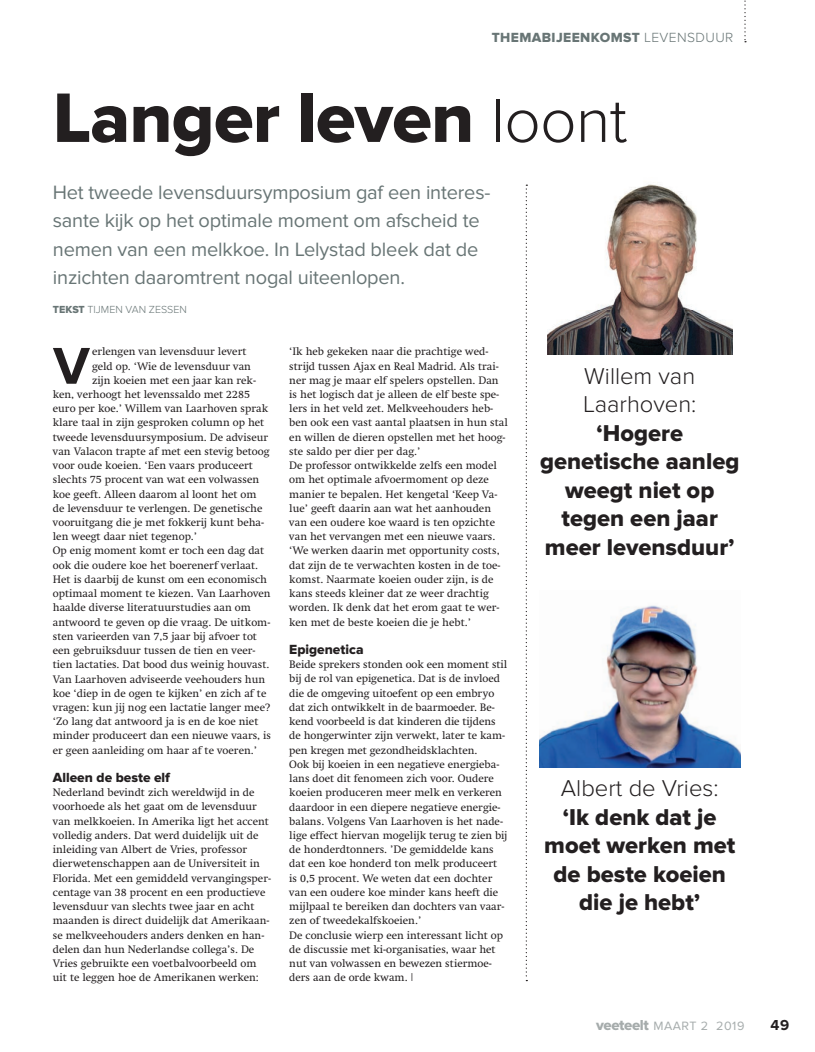
<style>
.page{position:relative;width:815px;height:1052px;background:#fff}
.page>*{position:absolute;margin:0;border:0;box-sizing:border-box;transform-origin:0 0}
.t1{font:72.5px "Proxima Nova Extrabld";letter-spacing:-.01em;color:#231f20}
.t2{font:700 53.62px "Proxima Nova";color:#231f20}
.t3{font:23.75px/28.5px "Proxima Nova Extrabld";color:#231f20;text-align:center}
.t4{font:300 23.75px/28.5px "Proxima Nova";color:#231f20}
.t5{font:20px/28.5px "Proxima Nova";letter-spacing:-.01em;color:#687575}
.t6{font:700 15px "Proxima Nova";color:#231f20}
.t7{font:13.75px "Proxima Nova Extrabld";color:#231f20}
.t8{font:13.75px "Proxima Nova Extrabld";letter-spacing:.03em;color:#687575}
.t9{font:12.5px "Proxima Nova";color:#a6acac}
.t10{font:11px/14.2px "Swift LT Pro";color:#231f20}
.t11{font:300 10.62px "Proxima Nova";color:#687575}
.s1{font-family:"Proxima Nova";font-weight:300}
.s2{font-family:"Proxima Nova";font-weight:300;font-size:63.75px}
.s3{font-family:"Proxima Nova Extrabld";font-weight:400}
.s4{font-family:"Univers LT Pro 45";font-weight:300}
.s5{font-family:"Proxima Nova Extrabld";font-size:15px}
</style>
<div class="page">
<img style="left:547px;top:184px;width:185px;height:170px">
<img style="left:539px;top:605px;width:201px;height:163px">
<svg style="left:744px;top:0;width:1px;height:42px"></svg>
<svg style="left:525px;top:185px;width:2px;height:796px"></svg>
<p class="t8" style="left:491px;top:30px;width:243px">THEMABIJEENKOMST <span class="s1">LEVENSDUUR</span></p>
<h1 class="t1" style="left:53px;top:76px;width:575px">Langer leven <span class="s2">loont</span></h1>
<h3 class="t5" style="left:53px;top:178px;width:439px">Het tweede levensduursymposium gaf een interes&shy;sante kijk op het optimale moment om afscheid te nemen van een melkkoe. In Lelystad bleek dat de inzichten daaromtrent nogal uiteenlopen.</h3>
<p class="t11" style="left:53px;top:303px;width:135px"><span class="s3">TEKST</span> TIJMEN VAN ZESSEN</p>
<h2 class="t2" style="left:53px;top:335px;width:38px">V</h2>
<p class="t10" style="left:92px;top:344px;width:156px">erlengen van levensduur levert</p>
<p class="t10" style="left:92px;top:359px;width:160px">geld op. ‘Wie de levensduur van</p>
<p class="t10" style="left:92px;top:373px;width:165px">zĳn koeien met een jaar kan rek-</p>
<p class="t10" style="left:53px;top:387px;width:199px">ken, verhoogt het levenssaldo met 2285</p>
<p class="t10" style="left:53px;top:401px;width:217px">euro per koe.’ Willem van Laarhoven sprak</p>
<p class="t10" style="left:53px;top:415px;width:213px">klare taal in zĳn gesproken column op het</p>
<p class="t10" style="left:53px;top:430px;width:217px">tweede levensduursymposium. De adviseur</p>
<p class="t10" style="left:53px;top:444px;width:218px">van Valacon trapte af met een stevig betoog</p>
<p class="t10" style="left:53px;top:458px;width:201px">voor oude koeien. ‘Een vaars produceert</p>
<p class="t10" style="left:53px;top:472px;width:208px">slechts 75 procent van wat een volwassen</p>
<p class="t10" style="left:53px;top:487px;width:205px">koe geeft. Alleen daarom al loont het om</p>
<p class="t10" style="left:53px;top:501px;width:211px">de levensduur te verlengen. De genetische</p>
<p class="t10" style="left:53px;top:515px;width:213px">vooruitgang die je met fokkerĳ kunt beha-</p>
<p class="t10" style="left:53px;top:529px;width:145px">len weegt daar niet tegenop.’</p>
<p class="t10" style="left:53px;top:543px;width:213px">Op enig moment komt er toch een dag dat</p>
<p class="t10" style="left:53px;top:558px;width:207px">ook die oudere koe het boerenerf verlaat.</p>
<p class="t10" style="left:53px;top:572px;width:216px">Het is daarbĳ de kunst om een economisch</p>
<p class="t10" style="left:53px;top:586px;width:219px">optimaal moment te kiezen. Van Laarhoven</p>
<p class="t10" style="left:53px;top:600px;width:199px">haalde diverse literatuurstudies aan om</p>
<p class="t10" style="left:53px;top:615px;width:219px">antwoord te geven op die vraag. De uitkom-</p>
<p class="t10" style="left:53px;top:629px;width:206px">sten varieerden van 7,5 jaar bĳ afvoer tot</p>
<p class="t10" style="left:53px;top:643px;width:204px">een gebruiksduur tussen de tien en veer-</p>
<p class="t10" style="left:53px;top:657px;width:218px">tien lactaties. Dat bood dus weinig houvast.</p>
<p class="t10" style="left:53px;top:671px;width:214px">Van Laarhoven adviseerde veehouders hun</p>
<p class="t10" style="left:53px;top:686px;width:215px">koe ‘diep in de ogen te kĳken’ en zich af te</p>
<p class="t10" style="left:53px;top:700px;width:219px">vragen: kun jĳ nog een lactatie langer mee?</p>
<p class="t10" style="left:53px;top:714px;width:207px">‘Zo lang dat antwoord ja is en de koe niet</p>
<p class="t10" style="left:53px;top:728px;width:220px">minder produceert dan een nieuwe vaars, is</p>
<p class="t10" style="left:53px;top:743px;width:206px">er geen aanleiding om haar af te voeren.’</p>
<p class="t7" style="left:53px;top:769px;width:119px">Alleen de beste elf</p>
<p class="t10" style="left:53px;top:785px;width:219px">Nederland bevindt zich wereldwĳd in de voorhoede als het gaat om de levensduur van melkkoeien. In Amerika ligt het accent volledig anders. Dat werd duidelĳk uit de inleiding van Albert de Vries, professor dierwetenschappen aan de Universiteit in Florida. Met een gemiddeld vervangingsper&shy;centage van 38 procent en een productieve levensduur van slechts twee jaar en acht maanden is direct duidelĳk dat Amerikaan&shy;se melkveehouders anders denken en han&shy;delen dan hun Nederlandse collega’s. De Vries gebruikte een voetbalvoorbeeld om uit te leggen hoe de Amerikanen werken:</p>
<p class="t10" style="left:289px;top:344px;width:220px">‘Ik heb gekeken naar die prachtige wed&shy;strĳd tussen Ajax en Real Madrid. Als trai&shy;ner mag je maar elf spelers opstellen. Dan is het logisch dat je alleen de elf beste spe&shy;lers in het veld zet. Melkveehouders heb&shy;ben ook een vast aantal plaatsen in hun stal en willen de dieren opstellen met het hoog&shy;ste saldo per dier per dag.’<br>De professor ontwikkelde zelfs een model om het optimale afvoermoment op deze manier te bepalen. Het kengetal ‘Kee p Va&shy;lue’ geeft daarin aan wat het aanhouden van een oudere koe waard is ten opzichte van het vervangen met een nieuwe vaars. ‘We werken daarin met opportunity costs, dat zĳn de te verwachten kosten in de toe&shy;komst. Naarmate koeien ouder zĳn, is de kans steeds kleiner dat ze weer drachtig worden. Ik denk dat het erom gaat te wer&shy;ken met de beste koeien die je hebt.’</p>
<p class="t7" style="left:289px;top:641px;width:76px">Epigenetica</p>
<p class="t10" style="left:289px;top:657px;width:220px">Beide sprekers stonden ook een moment stil bĳ de rol van epigenetica. Dat is de invloed die de omgeving uitoefent op een embry o dat zich ontwikkelt in de baarmoeder. Be&shy;kend voorbeeld is dat kinderen die tĳdens de hongerwinter zĳn verwekt, later te kam&shy;pen kregen met gezondheidsklachten.<br>Ook bĳ koeien in een negatieve energieba&shy;lans doet dit fenomeen zich voor. Oudere koeien produceren meer melk en verkeren daardoor in een diepere negatieve energie&shy;balans. Volgens Van Laarhoven is het nade&shy;lige effect hiervan mogelĳk terug te zien bĳ de honderdtonners. ’De gemiddelde kans dat een koe honderd ton melk produceert is 0,5 procent. We weten dat een dochter van een oudere koe minder kans heeft die mĳlpaal te bereiken dan dochters van vaar&shy;zen of tweedekalfskoeien.’<br>De conclusie wierp een interessant licht op de discussie met ki-organisaties, waar het nut van volwassen en bewezen stiermoe&shy;ders aan de orde kwam. <span class="s4">l</span></p>
<h3 class="t4" style="left:583px;top:362px;width:115px">Willem van<br>Laarhoven:</h3>
<h3 class="t3" style="left:540px;top:419px;width:201px">‘Hogere genetische aanleg weegt niet op tegen een jaar meer levensduur’</h3>
<h3 class="t4" style="left:560px;top:774px;width:159px">Albert de Vries:</h3>
<h3 class="t3" style="left:544px;top:803px;width:193px">‘Ik denk dat je moet werken met de beste koeien die je hebt’</h3>
<p class="t9" style="left:596px;top:1018px;width:150px"><span class="s5">veeteelt</span> MAART 2 2019</p>
<h3 class="t6" style="left:770px;top:1016px;width:20px">49</h3>
</div>
